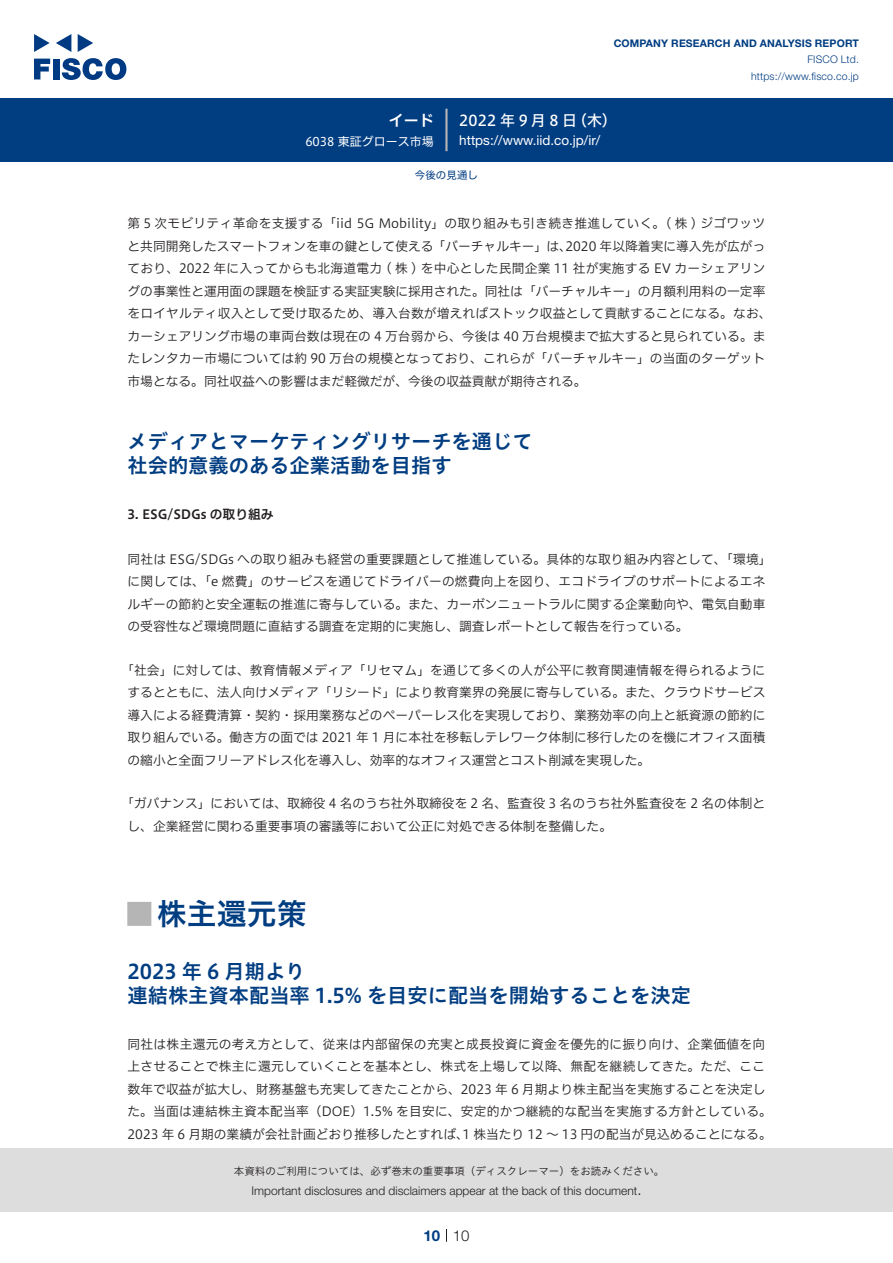
<style>
.page{position:relative;width:893px;height:1263px;background:#fff}
.page>*{position:absolute;margin:0;border:0;box-sizing:border-box;transform-origin:0 0}
.t1{font:30px "Hiragino UD Sans Std N W6";color:#003d81}
.t2{font:24px "Hiragino UD Sans Std N W6";color:#b5b5b6}
.t3{font:20.25px/24px "Hiragino UD Sans Std W6";color:#003d81}
.t4{font:15px "Hiragino UD Sans F Std N W5";letter-spacing:.22em;color:#fff}
.t5{font:300 15px "Helvetica Neue LT Std";color:#231f20}
.t6{font:15px "Hiragino UD Sans F Std N W6";color:#fff}
.t7{font:700 15px "Helvetica Neue LT Std";color:#003d81}
.t8{font:13.5px "Helvetica Neue LT Std";color:#fff}
.t9{font:12.75px/22.5px "Hiragino UD Sans F Std N W3";letter-spacing:.005em;color:#231f20}
.t10{font:12.75px "Hiragino UD Sans F Std N W6";color:#231f20}
.t11{font:300 12px "Helvetica Neue LT Std";color:#231f20}
.t12{font:12px "Hiragino UD Sans F Std N W4";color:#fff}
.t13{font:10.5px "Hiragino UD Sans Std W3";color:#231f20}
.t14{font:700 10.5px "Helvetica Neue LT Std";letter-spacing:.015em;color:#003d81}
.t15{font:300 10.5px/16.5px "Helvetica Neue LT Std";letter-spacing:.015em;color:#003d81;text-align:right}
.t16{font:10.5px "Hiragino UD Sans F Std N W4";color:#003d81}
</style>
<div class="page">
<div style="left:0;top:1148px;width:893px;height:64px;background:#ddd"></div>
<svg style="left:34px;top:59px;width:16px;height:20px"></svg>
<div style="left:53px;top:59px;width:6px;height:20px;background:#003a83"></div>
<svg style="left:62px;top:58px;width:64px;height:22px"></svg>
<svg style="left:34px;top:34px;width:16px;height:18px"></svg>
<svg style="left:78px;top:34px;width:15px;height:18px"></svg>
<svg style="left:56px;top:34px;width:15px;height:18px"></svg>
<div style="left:0;top:98px;width:893px;height:64px;background:#003d81"></div>
<hr style="left:445px;top:109px;width:3px;height:42px;background:#b5b5b6">
<svg style="left:446px;top:1229px;width:1px;height:13px"></svg>
<p class="t6" style="left:389px;top:109px;width:46px">イード</p>
<p class="t12" style="left:305px;top:132px;width:130px">6038 東証グロース市場</p>
<p class="t14" style="left:614px;top:37px;width:247px">COMPANY RESEARCH AND ANALYSIS REPORT</p>
<p class="t15" style="left:751px;top:51px;width:109px">FISCO Ltd. https://www.fisco.co j p.</p>
<p class="t4" style="left:459px;top:109px;width:119px">2022年9月8日</p>
<p class="t4" style="left:572px;top:109px;width:46px">（木(</p>
<p class="t8" style="left:459px;top:132px;width:143px">https: / / w w w . i i d . c o j p. /i r/</p>
<p class="t16" style="left:415px;top:167px;width:64px">今後の見通し</p>
<p class="t9" style="left:128px;top:211px;width:639px;text-align:right">第 5 次モビリティ革命を支援する「iid 5G Mobility」の取り組みも引き続き推進していく。( 株 ) ジゴワッツ<br>2020 年以降着実に導入先が広がっ</p>
<p class="t9" style="left:128px;top:234px;width:645px">と共同開発したスマートフォンを車の鍵として使える「バーチャルキー」は、<br>ており、2022 年に入ってからも北海道電力 ( 株 ) を中心とした民間企業 11 社が実施する EV カーシェアリングの事業性と運用面の課題を検証する実証実験に採用された。同社は「バーチャルキー」の月額利用料の一定率をロイヤルティ収入として受け取るため、導入台数が増えればストック収益として貢献することになる。なお、カーシェアリング市場の車両台数は現在の 4 万台弱から、今後は 40 万台規模まで拡大すると見られている。またレンタカー市場については約 90 万台の規模となっており、これらが「バーチャルキー」の当面のターゲット市場となる。同社収益への影響はまだ軽微だが、今後の収益貢献が期待される。</p>
<h3 class="t3" style="left:128px;top:428px;width:406px">メディアとマーケティングリサーチを通じて社会的意義のある企業活動を目指す</h3>
<p class="t10" style="left:128px;top:504px;width:148px">3. ESG/SDGs の取り組み</p>
<p class="t9" style="left:128px;top:547px;width:646px">同社は ESG/SDGs への取り組みも経営の重要課題として推進している。具体的な取り組み内容として、「環境「に関しては、「e 燃費」のサービスを通じてドライバーの燃費向上を図り、エコドライブのサポートによるエネルギーの節約と安全運転の推進に寄与している。また、カーボンニュートラルに関する企業動向や、電気自動車の受容性など環境問題に直結する調査を定期的に実施し、調査レポートとして報告を行っている。</p>
<p class="t9" style="left:128px;top:658px;width:639px;text-align:justify;text-indent:-6px">「社会」に対しては、教育情報メディア「リセマム」を通じて多くの人が公平に教育関連情報を得られるようにするとともに、法人向けメディア「リシード」により教育業界の発展に寄与している。また、クラウドサービス導入による経費清算・契約・採用業務などのペーパーレス化を実現しており、業務効率の向上と紙資源の節約に取り組んでいる。働き方の面では 2021 年 1 月に本社を移転しテレワーク体制に移行したのを機にオフィス面積の縮小と全面フリーアドレス化を導入し、効率的なオフィス運営とコスト削減を実現した。</p>
<p class="t9" style="left:128px;top:791px;width:639px;text-indent:-6px">「ガバナンス」においては、取締役 4 名のうち社外取締役を 2 名、監査役 3 名のうち社外監査役を 2 名の体制とし、企業経営に関わる重要事項の審議等において公正に対処できる体制を整備した。</p>
<h1 class="t1" style="left:157px;top:891px;width:151px">株主還元策</h1>
<h2 class="t2" style="left:128px;top:895px;width:25px">█</h2>
<h3 class="t3" style="left:128px;top:958px;width:565px">2023 年 6 月期より<br>連結株主資本配当率 1.5% を目安に配当を開始することを決定</h3>
<p class="t9" style="left:128px;top:1032px;width:646px">同社は株主還元の考え方として、従来は内部留保の充実と成長投資に資金を優先的に振り向け、企業価値を向上させることで株主に還元していくことを基本とし、株式を上場して以降、無配を継続してきた。ただ、ここ数年で収益が拡大し、財務基盤も充実してきたことから、2023 年 6 月期より株主配当を実施することを決定した。当面は連結株主資本配当率（DOE）1.5% を目安に、安定的かつ継続的な配当を実施する方針としている。2023 年 6 月期の業績が会社計画どおり推移したとすれば 1、株当たり 12 ～ 13 円の配当が見込めることになる。</p>
<p class="t13" style="left:234px;top:1163px;width:432px">本資料のご利用については、必ず巻末の重要事項（ディスクレーマー）をお読みください。</p>
<p class="t5" style="left:637px;top:1180px;width:6px">.</p>
<p class="t11" style="left:251px;top:1183px;width:387px">Important disclosures and disclaimers appear at the back of this document</p>
<p class="t7" style="left:423px;top:1226px;width:18px">10</p>
<p class="t5" style="left:453px;top:1226px;width:18px">10</p>
</div>
